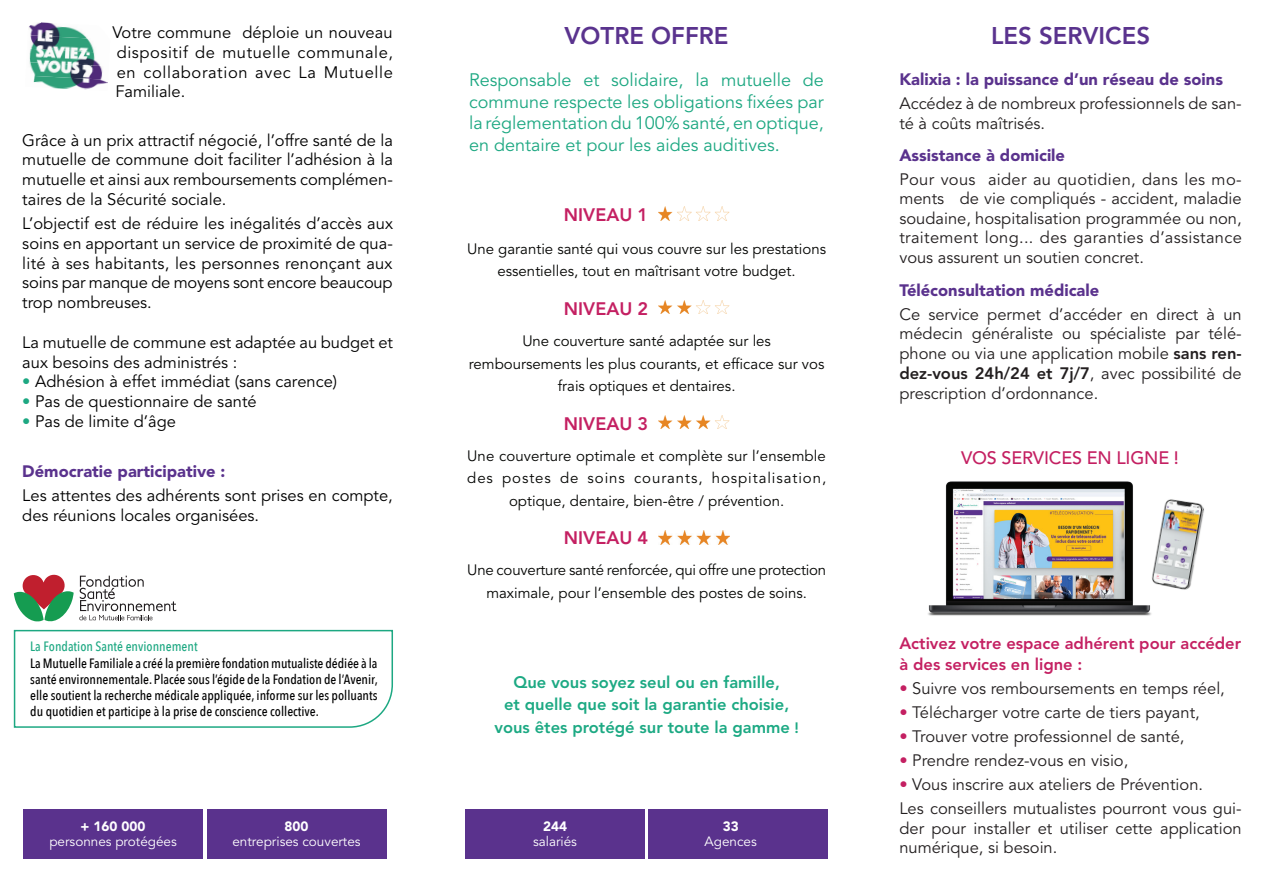
<style>
.page{position:relative;width:1263px;height:893px;background:#fff}
.page>*{position:absolute;margin:0;border:0;box-sizing:border-box;transform-origin:0 0}
.TITRE{font:800 24px "Avenir LT Std";color:#5a338e}
.t1{font:18px/21.6px "Avenir LT Std";color:#1da882;text-align:justify}
.t2{font:800 18px "Avenir LT Std";color:#c42062}
.t3{font:500 18px "Avenir LT Std";letter-spacing:-.01em;color:#c42062}
.t4{font:16.5px/19.8px "Avenir LT Std";color:#231f20;text-align:justify}
.TEXTE-COURANT{font:16.5px/19.8px "Avenir LT Std";color:#000001;text-align:justify}
.t5{font:900 16.5px "Avenir LT Std";color:#5a328d}
.Style_de_paragraphe_2{font:800 16.5px/22.5px "Avenir LT Std";color:#1ca983;text-align:center}
.t6{font:800 16.5px/21px "Avenir LT Std";color:#c42062}
.Style_de_paragraphe_2-2{font:15px/22.5px "Avenir LT Std";color:#040503;text-align:center}
.TEXTE-COURANT-2{font:500 13.5px/16.2px "Avenir Next Condensed";color:#000001;text-align:justify}
.t7{font:13.5px "Avenir LT Std";color:#fff}
.TEXTE-COURANT-3{font:500 13.5px "Avenir Next Condensed";color:#1da882}
.t8{font:900 13.5px "Avenir LT Std";color:#fff}
.s1{color:#1da882}
.s2{font-weight:800}
.s3{font-size:15px}
.s4{color:#c42062}
</style>
<div class="page">
<div style="left:23px;top:809px;width:180px;height:50px;background:#5a328d"></div>
<div style="left:465px;top:809px;width:180px;height:50px;background:#5a328d"></div>
<div style="left:207px;top:809px;width:179px;height:50px;background:#5a328d"></div>
<div style="left:649px;top:809px;width:179px;height:50px;background:#5a328d"></div>
<svg style="left:13px;top:574px;width:380px;height:154px"></svg>
<img style="left:928px;top:481px;width:224px;height:135px">
<img style="left:1141px;top:492px;width:63px;height:114px">
<img style="left:29px;top:22px;width:55px;height:13px">
<img style="left:30px;top:35px;width:64px;height:14px">
<img style="left:29px;top:49px;width:68px;height:13px">
<img style="left:29px;top:62px;width:74px;height:14px">
<img style="left:33px;top:76px;width:75px;height:14px">
<img style="left:659px;top:206px;width:70px;height:15px">
<img style="left:659px;top:300px;width:70px;height:14px">
<img style="left:659px;top:415px;width:70px;height:14px">
<img style="left:659px;top:531px;width:70px;height:13px">
<p class="TEXTE-COURANT" style="left:112px;top:23px;width:282px">Votre commune déploie un nouveau dispositif de mutuelle communale, en collaboration avec La Mutuelle Familiale.</p>
<p class="TEXTE-COURANT" style="left:22px;top:130px;width:372px">Grâce à un prix attractif négocié, l’offre santé de la mutuelle de commune doit faciliter l’adhésion à la mutuelle et ainsi aux remboursements complémen&shy;taires de la Sécurité sociale.</p>
<p class="TEXTE-COURANT" style="left:22px;top:214px;width:372px">L’objectif est de réduire les inégalités d’accès aux soins en apportant un service de proximité de qua&shy;lité à ses habitants, les personnes renonçant aux soins par manque de moyens sont encore beaucoup trop nombreuses.</p>
<p class="TEXTE-COURANT" style="left:22px;top:333px;width:372px">La mutuelle de commune est adaptée au budget et aux besoins des administrés :</p>
<p class="TEXTE-COURANT" style="left:22px;top:372px;width:316px"><span class="s1">•</span> Adhésion à effet immédiat (sans carence)</p>
<p class="TEXTE-COURANT" style="left:22px;top:392px;width:236px"><span class="s1">•</span> Pas de questionnaire de santé</p>
<p class="TEXTE-COURANT" style="left:22px;top:412px;width:155px"><span class="s1">•</span> Pas de limite d’âge</p>
<p class="t5" style="left:22px;top:461px;width:205px">Démocratie participative :</p>
<p class="TEXTE-COURANT" style="left:22px;top:486px;width:372px">Les attentes des adhérents sont prises en compte, des réunions locales organisées.</p>
<p class="TITRE" style="left:565px;top:21px;width:165px">VOTRE OFFRE</p>
<p class="TITRE" style="left:991px;top:21px;width:161px">LES SERVICES</p>
<p class="t1" style="left:469px;top:69px;width:356px">Responsable et solidaire, la mutuelle de commune respecte les obligations fixées par la réglementation du 100% santé, en optique, en dentaire et pour les aides auditives.</p>
<p class="t5" style="left:899px;top:69px;width:325px">Kalixia : la puissance d’un réseau de soins</p>
<p class="t4" style="left:899px;top:94px;width:344px">Accédez à de nombreux professionnels de san&shy;té à coûts maîtrisés.</p>
<p class="t5" style="left:899px;top:145px;width:167px">Assistance à domicile</p>
<p class="t4" style="left:899px;top:170px;width:344px">Pour vous aider au quotidien, dans les mo&shy;ments de vie compliqués - accident, maladie soudaine, hospitalisation programmée ou non, traitement long... des garanties d’assistance vous assurent un soutien concret.</p>
<p class="t5" style="left:899px;top:280px;width:201px">Téléconsultation médicale</p>
<p class="t4" style="left:899px;top:304px;width:344px">Ce service permet d’accéder en direct à un médecin généraliste ou spécialiste par télé&shy;phone ou via une application mobile <span class="s2">sans ren&shy;dez-vous 24h/24 et 7j/7</span>, avec possibilité de prescription d’ordonnance.</p>
<p class="t2" style="left:564px;top:204px;width:86px">NIVEAU 1</p>
<p class="Style_de_paragraphe_2-2" style="left:467px;top:238px;width:360px">Une garantie santé qui vous couvre sur les prestations essentielles, tout en maîtrisant votre budget.</p>
<p class="t2" style="left:564px;top:298px;width:86px">NIVEAU 2</p>
<p class="Style_de_paragraphe_2-2" style="left:469px;top:330px;width:357px">Une couverture santé adaptée sur les remboursements les plus courants, et efficace sur vos frais optiques et dentaires.</p>
<p class="t2" style="left:564px;top:413px;width:86px">NIVEAU 3</p>
<p class="Style_de_paragraphe_2-2" style="left:467px;top:445px;width:360px">Une couverture optimale et complète sur l’ensemble des postes de soins courants, hospitalisation, optique, dentaire, bien-être / prévention.</p>
<p class="t2" style="left:564px;top:527px;width:86px">NIVEAU 4</p>
<p class="Style_de_paragraphe_2-2" style="left:467px;top:559px;width:360px">Une couverture santé renforcée, qui offre une protection maximale, pour l’ensemble des postes de soins.</p>
<p class="t3" style="left:961px;top:447px;width:219px">VOS SERVICES EN LIGNE !</p>
<p class="TEXTE-COURANT-3" style="left:30px;top:638px;width:169px">La Fondation Santé envionnement</p>
<p class="TEXTE-COURANT-2" style="left:30px;top:655px;width:349px">La Mutuelle Familiale a créé la première fondation mutualiste dédiée à la santé environnementale. Placée sous l’égide de la Fondation de l’Avenir, elle soutient la recherche médicale appliquée, informe sur les polluants du quotidien et participe à la prise de conscience collective.</p>
<p class="t8" style="left:81px;top:818px;width:66px">+ 160 000</p>
<p class="t7" style="left:49px;top:834px;width:129px">personnes protégées</p>
<p class="t8" style="left:285px;top:818px;width:25px">800</p>
<p class="t7" style="left:232px;top:834px;width:130px">entreprises couvertes</p>
<p class="Style_de_paragraphe_2" style="left:494px;top:671px;width:306px">Que vous soyez seul ou en famille,<br>et quelle que soit la garantie choisie, vous êtes protégé sur toute la gamme <span class="s3">!</span></p>
<p class="t8" style="left:543px;top:818px;width:25px">244</p>
<p class="t7" style="left:533px;top:834px;width:45px">salariés</p>
<p class="t8" style="left:723px;top:818px;width:17px">33</p>
<p class="t7" style="left:704px;top:834px;width:54px">Agences</p>
<p class="t6" style="left:899px;top:632px;width:343px">Activez votre espace adhérent pour accéder à des services en ligne :</p>
<p class="t4" style="left:899px;top:678px;width:327px"><span class="s4">•</span> Suivre vos remboursements en temps réel,</p>
<p class="t4" style="left:899px;top:702px;width:302px"><span class="s4">•</span> Télécharger votre carte de tiers payant,</p>
<p class="t4" style="left:899px;top:727px;width:287px"><span class="s4">•</span> Trouver votre professionnel de santé,</p>
<p class="t4" style="left:899px;top:751px;width:230px"><span class="s4">•</span> Prendre rendez-vous en visio,</p>
<p class="t4" style="left:899px;top:775px;width:305px"><span class="s4">•</span> Vous inscrire aux ateliers de Prévention.</p>
<p class="t4" style="left:899px;top:799px;width:344px">Les conseillers mutualistes pourront vous gui&shy;der pour installer et utiliser cette application numérique, si besoin.</p>
</div>
